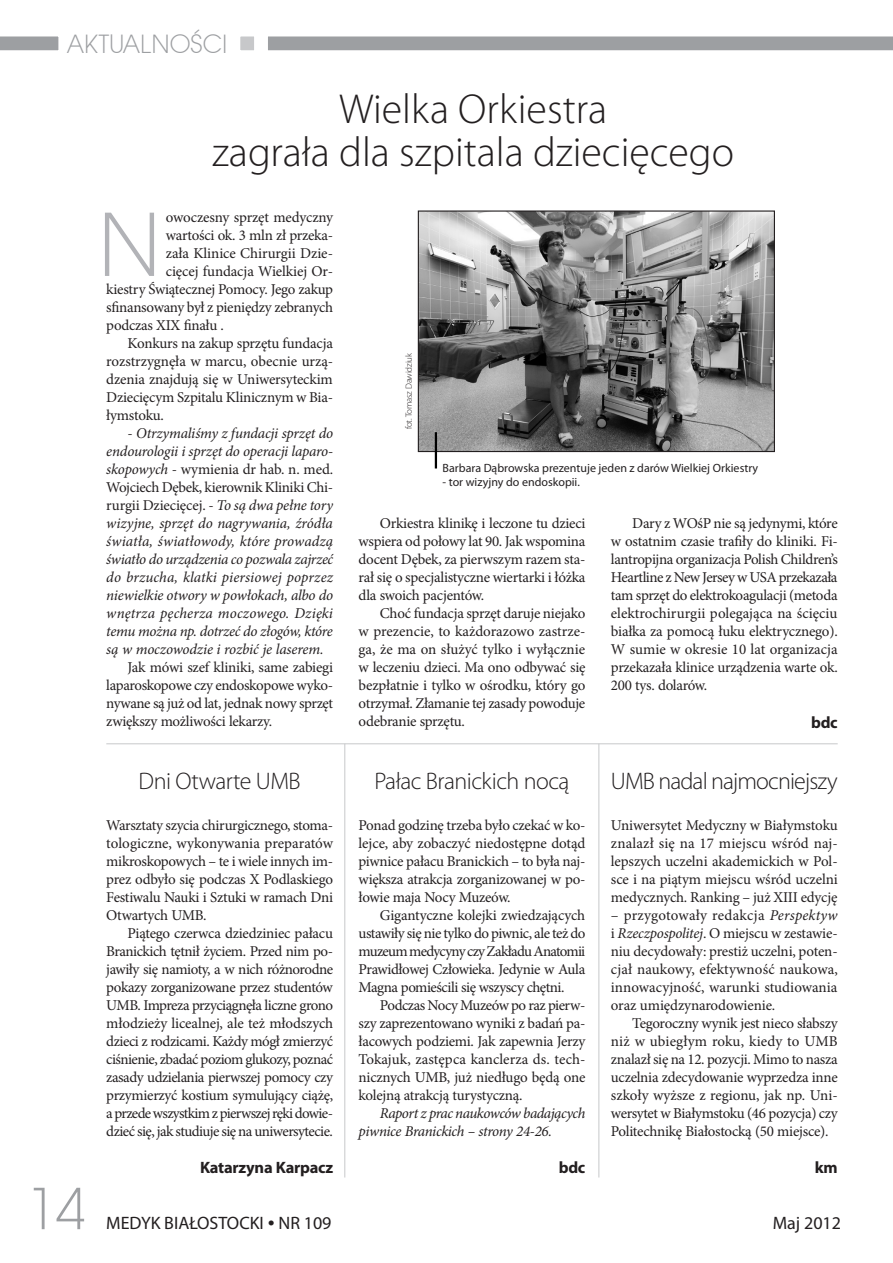
<style>
.page{position:relative;width:893px;height:1263px;background:#fff}
.page>*{position:absolute;margin:0;border:0;box-sizing:border-box;transform-origin:0 0}
.TXT_1_LITERA{font:82.5px "EFN Straight New";color:#b2b3b7}
.t1{font:54px "EFN Straight New";color:#9d9fa2}
.TXT_PODPISY{font:300 42px "Myriad Pro";color:#231f20}
.TXT_PODPISY-2{font:300 24px "Myriad Pro";letter-spacing:-.02em;color:#231f20}
.TXT_Nag__GÓRA{font:24px "EFN Straight New";color:#9d9fa2}
.t2{font:18px "Myriad Pro";color:#231f20}
.TXT_AUTOR{font:700 16.5px "Myriad Pro";letter-spacing:-.015em;color:#231f20}
.TXT_POD_Z_AKAP{font:15px/18px "Minion Pro";letter-spacing:-.02em;color:#231f20;text-align:justify}
.TXT_PODSTAWOWY{font:15px/18px "Minion Pro";letter-spacing:-.015em;color:#231f20;text-align:justify}
.TXT_POD_Z_AKAP-2{font:italic 15px/18px "Minion Pro";letter-spacing:-.025em;color:#231f20;text-align:justify}
.TXT_PODPISY-3{font:12px "Myriad Pro";color:#231f20}
.TXT_Nag__DUŻE{font:300 9px "Myriad Pro";letter-spacing:-.02em;color:#231f20}
.s1{font-style:normal}
.s2{font-style:italic}
.s3{font-family:"Adobe Garamond Pro"}
</style>
<div class="page">
<img style="left:420px;top:212px;width:353px;height:238px">
<div style="left:418px;top:210px;width:357px;height:242px;border:1px solid #231f20"></div>
<hr style="left:435px;top:432px;width:2px;height:36px;background:#000">
<hr style="left:106px;top:743px;width:732px;height:1px;background:#c7c8ca">
<hr style="left:344px;top:744px;width:1px;height:433px;background:#c7c8ca">
<hr style="left:598px;top:744px;width:1px;height:433px;background:#c7c8ca">
<svg style="left:0;top:36px;width:59px;height:15px"></svg>
<div style="left:233px;top:29px;width:29px;height:29px;background:#c7c8ca;border:8px solid #fff"></div>
<svg style="left:260px;top:29px;width:633px;height:29px"></svg>
<p class="TXT_Nag__GÓRA" style="left:67px;top:29px;width:162px">AKTUALNOŚCI</p>
<p class="TXT_PODPISY" style="left:339px;top:84px;width:270px">Wielka Orkiestra</p>
<p class="TXT_PODPISY" style="left:212px;top:127px;width:524px">zagrała dla szpitala dziecięcego</p>
<p class="TXT_PODSTAWOWY" style="left:166px;top:208px;width:169px">owoczesny sprzęt medyczny</p>
<p class="TXT_PODSTAWOWY" style="left:166px;top:226px;width:169px">wartości ok. 3 mln zł przeka-</p>
<p class="TXT_PODSTAWOWY" style="left:166px;top:244px;width:169px">zała Klinice Chirurgii Dzie-</p>
<p class="TXT_PODSTAWOWY" style="left:166px;top:262px;width:169px">cięcej fundacja Wielkiej Or-</p>
<p class="TXT_PODSTAWOWY" style="left:106px;top:280px;width:228px">kiestry Świątecznej Pomocy. Jego zakup</p>
<p class="TXT_PODSTAWOWY" style="left:106px;top:298px;width:228px">sfinansowany był z pieniędzy zebranych</p>
<p class="TXT_PODSTAWOWY" style="left:106px;top:316px;width:119px">podczas XIX finału .</p>
<p class="TXT_POD_Z_AKAP" style="left:106px;top:334px;width:228px;text-indent:21px">Konkurs na zakup sprzętu fundacja rozstrzygnęła w marcu, obecnie urzą&shy;dzenia znajdują się w Uniwersyteckim Dziecięcym Szpitalu Klinicznym w Bia&shy;łymstoku.</p>
<p class="TXT_POD_Z_AKAP-2" style="left:106px;top:424px;width:228px;text-indent:21px"><span class="s1">-</span> Otrzymaliśmy z fundacji sprzęt do endourologii i sprzęt do operacji laparo&shy;skopowych <span class="s1">- wymienia dr hab. n. med.<br>Wojciech Dębek, kierownik Kliniki Chi&shy;rurgii Dziecięcej. -</span> To są dwa pełne tory wizyjne, sprzęt do nagrywania, źródła światła, światłowody, które prowadzą światło do urządzenia co pozwala zajrzeć do brzucha, klatki piersiowej poprzez niewielkie otwory w powłokach, albo do wnętrza pęcherza moczowego. Dzięki temu można np. dotrzeć do złogów, które są w moczowodzie i rozbić je laserem.</p>
<p class="TXT_POD_Z_AKAP" style="left:106px;top:658px;width:228px;text-indent:21px">Jak mówi szef kliniki, same zabiegi laparoskopowe czy endoskopowe wyko&shy;nywane są już od lat, jednak nowy sprzęt zwiększy możliwości lekarzy.</p>
<p class="TXT_1_LITERA" style="left:98px;top:195px;width:64px">N</p>
<p class="TXT_Nag__DUŻE" style="left:403px;top:429px;width:78px;rotate:-90deg">fot. Tomasz Dawidziuk</p>
<p class="TXT_PODPISY-3" style="left:443px;top:461px;width:317px">Barbara Dąbrowska prezentuje jeden z darów Wielkiej Orkiestry</p>
<p class="TXT_PODPISY-3" style="left:443px;top:475px;width:139px">- tor wizyjny do endoskopii.</p>
<p class="TXT_POD_Z_AKAP" style="left:359px;top:514px;width:228px;text-indent:21px">Orkiestra klinikę i leczone tu dzieci wspiera od połowy lat 90. Jak wspomina docent Dębek, za pierwszym razem sta&shy;rał się o specjalistyczne wiertarki i łóżka dla swoich pacjentów.</p>
<p class="TXT_POD_Z_AKAP" style="left:359px;top:604px;width:228px;text-indent:21px">Choć fundacja sprzęt daruje niejako w prezencie, to każdorazowo zastrze&shy;ga, że ma on służyć tylko i wyłącznie w leczeniu dzieci. Ma ono odbywać się bezpłatnie i tylko w ośrodku, który go otrzymał. Złamanie tej zasady powoduje odebranie sprzętu.</p>
<p class="TXT_POD_Z_AKAP" style="left:611px;top:514px;width:228px;text-indent:21px">Dary z WOśP nie są jedynymi, które w ostatnim czasie trafiły do kliniki. Fi&shy;lantropijna organizacja Polish Children’s Heartline z New Jersey w USA przekazała tam sprzęt do elektrokoagulacji (metoda elektrochirurgii polegająca na ścięciu białka za pomocą łuku elektrycznego).<br>W sumie w okresie 10 lat organizacja przekazała klinice urządzenia warte ok.<br>200 tys. dolarów.</p>
<p class="TXT_AUTOR" style="left:811px;top:711px;width:28px">bdc</p>
<h2 class="t1" style="left:27px;top:1176px;width:61px">14</h2>
<p class="TXT_PODPISY-2" style="left:139px;top:766px;width:164px">Dni Otwarte UMB</p>
<p class="TXT_PODPISY-2" style="left:374px;top:766px;width:197px">Pałac Branickich nocą</p>
<p class="TXT_PODPISY-2" style="left:611px;top:766px;width:228px">UMB nadal najmocniejszy</p>
<p class="TXT_PODSTAWOWY" style="left:106px;top:816px;width:228px">Warsztaty szycia chirurgicznego, stoma&shy;tologiczne, wykonywania preparatów mikroskopowych – te i wiele innych im&shy;prez odbyło się podczas X Podlaskiego Festiwalu Nauki i Sztuki w ramach Dni Otwartych UMB.</p>
<p class="TXT_POD_Z_AKAP" style="left:106px;top:924px;width:228px;text-indent:21px">Piątego czerwca dziedziniec pałacu Branickich tętnił życiem. Przed nim po&shy;jawiły się namioty, a w nich różnorodne pokazy zorganizowane przez studentów UMB. Impreza przyciągnęła liczne grono młodzieży licealnej, ale też młodszych dzieci z rodzicami. Każdy mógł zmierzyć ciśnienie, zbadać poziom glukozy, poznać zasady udzielania pierwszej pomocy czy przymierzyć kostium symulujący ciążę, a przede wszystkim z pierwszej ręki dowie&shy;dzieć się, jak studiuje się na uniwersytecie.</p>
<p class="TXT_AUTOR" style="left:200px;top:1157px;width:135px">Katarzyna Karpacz</p>
<p class="TXT_PODSTAWOWY" style="left:359px;top:816px;width:228px">Ponad godzinę trzeba było czekać w ko&shy;lejce, aby zobaczyć niedostępne dotąd piwnice pałacu Branickich – to była naj&shy;większa atrakcja zorganizowanej w po&shy;łowie maja Nocy Muzeów.</p>
<p class="TXT_POD_Z_AKAP" style="left:359px;top:906px;width:228px;text-indent:21px">Gigantyczne kolejki zwiedzających ustawiły się nie tylko do piwnic, ale też do muzeum medycyny czy Zakładu Anatomii Prawidłowej Człowieka. Jedynie w Aula Magna pomieścili się wszyscy chętni.</p>
<p class="TXT_POD_Z_AKAP" style="left:359px;top:996px;width:228px;text-indent:21px">Podczas Nocy Muzeów po raz pierw&shy;szy zaprezentowano wyniki z badań pa&shy;łacowych podziemi. Jak zapewnia Jerzy Tokajuk, zastępca kanclerza ds. tech&shy;nicznych UMB, już niedługo będą one kolejną atrakcją turystyczną.</p>
<p class="TXT_POD_Z_AKAP-2" style="left:359px;top:1104px;width:228px;text-indent:21px">Raport z prac naukowców badających piwnice Branickich – strony 24-26.</p>
<p class="TXT_AUTOR" style="left:559px;top:1157px;width:28px">bdc</p>
<p class="TXT_PODSTAWOWY" style="left:611px;top:816px;width:228px">Uniwersytet Medyczny w Białymstoku znalazł się na 17 miejscu wśród naj&shy;lepszych uczelni akademickich w Pol&shy;sce i na piątym miejscu wśród uczelni medycznych. Ranking – już XIII edycję</p>
<p class="TXT_PODSTAWOWY" style="left:611px;top:906px;width:228px">– przygotowały redakcja <span class="s2">Perspektyw </span>i <span class="s2">Rzeczpospolitej</span>. O miejscu w zestawie&shy;niu decydowały: prestiż uczelni, poten&shy;cjał naukowy, efektywność naukowa, innowacyjność, warunki studiowania oraz umiędzynarodowienie.</p>
<p class="TXT_POD_Z_AKAP" style="left:611px;top:1014px;width:228px;text-indent:21px">Tegoroczny wynik jest nieco słabszy niż w ubiegłym roku, kiedy to UMB znalazł się na 12. pozycji. Mimo to nasza uczelnia zdecydowanie wyprzedza inne szkoły wyższe z regionu, jak np. Uni&shy;wersytet w Białymstoku (46 pozycja) czy Politechnikę Białostocką (50 miejsce).</p>
<p class="TXT_AUTOR" style="left:815px;top:1157px;width:25px">km</p>
<p class="t2" style="left:106px;top:1212px;width:227px">MEDYK BIAŁOSTOCKI <span class="s3">•</span> NR 109</p>
<p class="t2" style="left:773px;top:1212px;width:70px">Maj 2012</p>
</div>
